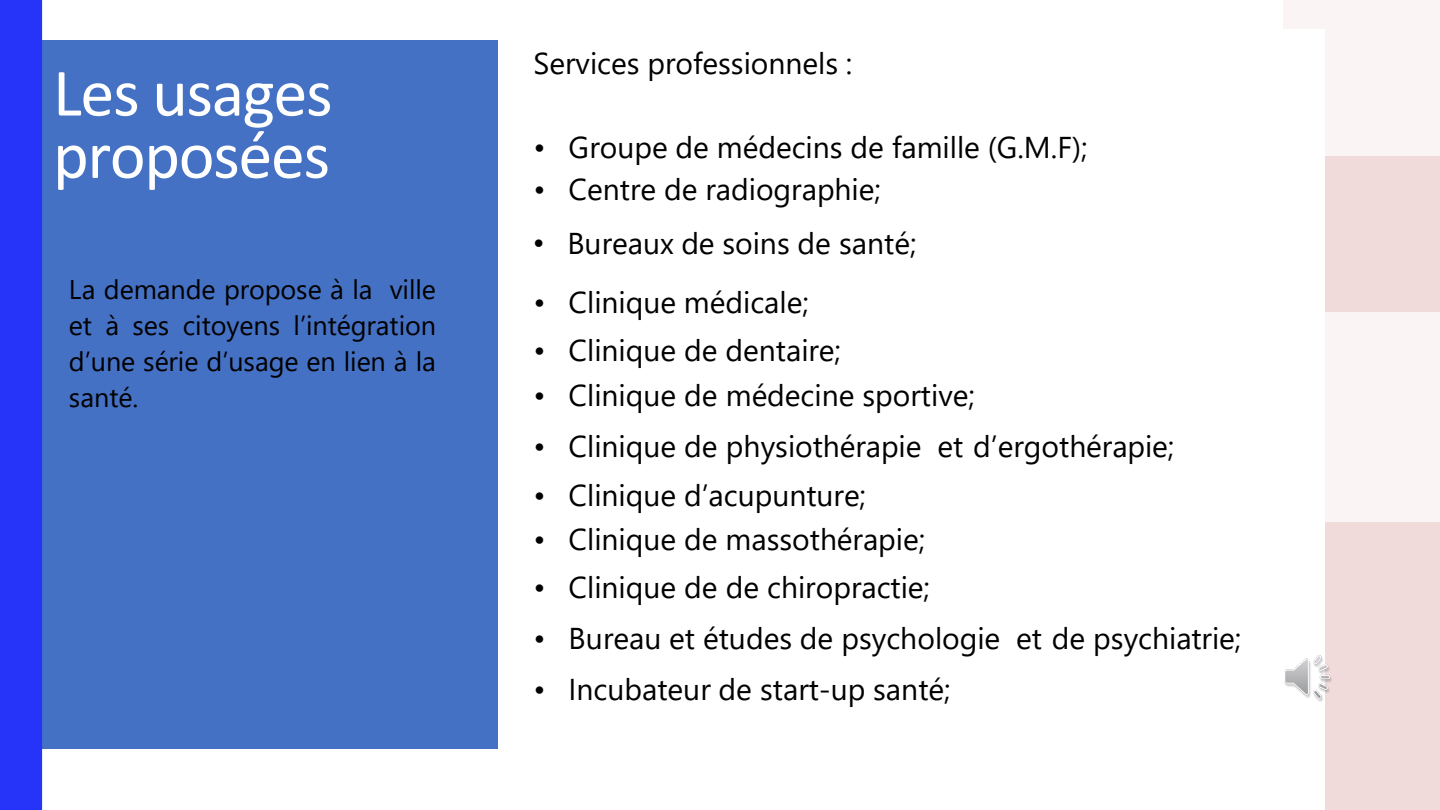
<style>
.page{position:relative;width:1440px;height:810px;background:#fff}
.page>*{position:absolute;margin:0;border:0;box-sizing:border-box;transform-origin:0 0}
.t1{font:68.25px/62.2px "Calibri";letter-spacing:-.02em;color:#fff}
.t2{font:30px "Yu Gothic UI";color:#000}
.t3{font:27px/36px "Yu Gothic UI";color:#000;text-align:justify}
.s1{font-family:"Arial"}
</style>
<div class="page">
<div style="left:0;top:40px;width:499px;height:708px;background:#4471c4"></div>
<div style="left:1325px;top:311px;width:115px;height:211px;background:#fbf4f4"></div>
<div style="left:1325px;top:522px;width:115px;height:287px;background:#f1dada"></div>
<div style="left:1325px;top:156px;width:115px;height:155px;background:#f1dada"></div>
<div style="left:1284px;top:0;width:156px;height:156px;background:#fbf4f4"></div>
<div style="left:499px;top:30px;width:826px;height:780px;background:#fff"></div>
<div style="left:0;top:0;width:42px;height:810px;background:#2534f8"></div>
<img style="left:1285px;top:655px;width:47px;height:47px">
<h2 class="t1" style="left:53px;top:60px;width:281px">Les usages proposées</h2>
<p class="t3" style="left:69px;top:268px;width:369px">La demande propose à la ville et à ses citoyens l’intégration d’une série d’usage en lien à la santé.</p>
<p class="t2" style="left:534px;top:35px;width:320px">Services professionnels :</p>
<p class="t2" style="left:534px;top:119px;width:556px">• Groupe de médecins de famille (G.M.F);</p>
<p class="t2" style="left:534px;top:161px;width:349px">• Centre de radiographie;</p>
<p class="t2" style="left:534px;top:215px;width:385px"><span class="s1">•</span> Bureaux de soins de santé;</p>
<p class="t2" style="left:534px;top:275px;width:277px">• Clinique médicale;</p>
<p class="t2" style="left:534px;top:323px;width:309px">• Clinique de dentaire;</p>
<p class="t2" style="left:534px;top:368px;width:443px">• Clinique de médecine sportive;</p>
<p class="t2" style="left:534px;top:419px;width:642px">• Clinique de physiothérapie et d’ergothérapie;</p>
<p class="t2" style="left:534px;top:467px;width:334px">• Clinique d’acupunture;</p>
<p class="t2" style="left:534px;top:512px;width:393px">• Clinique de massothérapie;</p>
<p class="t2" style="left:534px;top:560px;width:398px">• Clinique de de chiropractie;</p>
<p class="t2" style="left:534px;top:611px;width:709px">• Bureau et études de psychologie et de psychiatrie;</p>
<p class="t2" style="left:534px;top:661px;width:419px">• Incubateur de start-up santé;</p>
</div>
